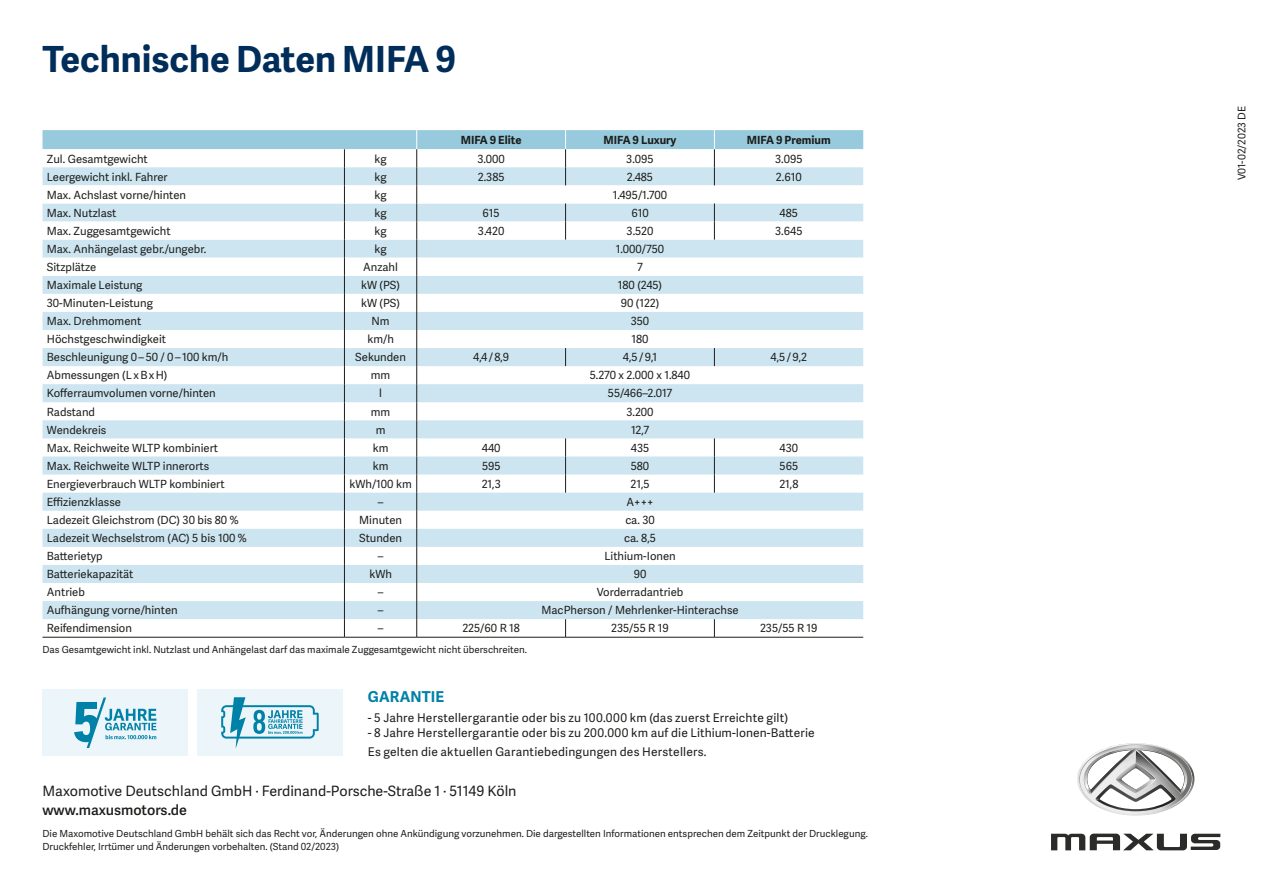
<style>
.page{position:relative;width:1263px;height:893px;background:#fff}
.page>*{position:absolute;margin:0;border:0;box-sizing:border-box;transform-origin:0 0}
.t1{font:700 36px "Adelle Sans";color:#002d59}
.t2{font:700 15px "Adelle Sans";letter-spacing:.005em;color:#0081a7}
.t3{font:14.25px "Adelle Sans";color:#1d1d1b}
.t4{font:600 14.25px "Adelle Sans";color:#1d1d1b}
.t5{font:12px/19.2px "Adelle Sans";letter-spacing:.015em;color:#1d1d1b}
.t6{font:11.25px "Adelle Sans";color:#1d1d1b}
.t7{font:700 11.25px "Adelle Sans";color:#1d1d1b}
.t8{font:10.5px "Adelle Sans";color:#1d1d1b}
.t9{font:9.75px/13.5px "Adelle Sans";color:#1d1d1b}
</style>
<div class="page">
<svg style="left:43px;top:130px;width:820px;height:507px"></svg>
<hr style="left:43px;top:637px;width:301px;height:1px;background:#1d1d1b">
<hr style="left:344px;top:637px;width:73px;height:1px;background:#1d1d1b">
<hr style="left:417px;top:637px;width:149px;height:1px;background:#1d1d1b">
<hr style="left:566px;top:637px;width:148px;height:1px;background:#1d1d1b">
<hr style="left:714px;top:637px;width:149px;height:1px;background:#1d1d1b">
<img style="left:1051px;top:775px;width:170px;height:68px">
<svg style="left:1077px;top:743px;width:117px;height:73px"></svg>
<svg style="left:1051px;top:834px;width:169px;height:16px"></svg>
<div style="left:43px;top:689px;width:145px;height:67px;background:#ecf5f9"></div>
<svg style="left:74px;top:697px;width:82px;height:51px"></svg>
<div style="left:197px;top:689px;width:146px;height:67px;background:#ecf5f9"></div>
<svg style="left:221px;top:697px;width:98px;height:51px"></svg>
<h1 class="t1" style="left:43px;top:33px;width:415px">Technische Daten MIFA 9</h1>
<p class="t7" style="left:461px;top:132px;width:62px">MIFA 9 Elite</p>
<p class="t7" style="left:603px;top:132px;width:75px">MIFA 9 Luxury</p>
<p class="t7" style="left:747px;top:132px;width:85px">MIFA 9 Premium</p>
<p class="t6" style="left:47px;top:152px;width:103px">Zul. Gesamtgewicht</p>
<p class="t6" style="left:374px;top:152px;width:14px">kg</p>
<p class="t6" style="left:477px;top:152px;width:29px">3.000</p>
<p class="t6" style="left:626px;top:152px;width:29px">3.095</p>
<p class="t6" style="left:775px;top:152px;width:29px">3.095</p>
<p class="t6" style="left:47px;top:170px;width:122px">Leergewicht inkl. Fahrer</p>
<p class="t6" style="left:374px;top:170px;width:14px">kg</p>
<p class="t6" style="left:478px;top:170px;width:28px">2.385</p>
<p class="t6" style="left:627px;top:170px;width:28px">2.485</p>
<p class="t6" style="left:776px;top:170px;width:27px">2.610</p>
<p class="t6" style="left:47px;top:188px;width:141px">Max. Achslast vorne/hinten</p>
<p class="t6" style="left:374px;top:188px;width:14px">kg</p>
<p class="t6" style="left:613px;top:188px;width:56px">1.495/1.700</p>
<p class="t6" style="left:47px;top:206px;width:71px">Max. Nutzlast</p>
<p class="t6" style="left:374px;top:206px;width:14px">kg</p>
<p class="t6" style="left:483px;top:206px;width:19px">615</p>
<p class="t6" style="left:631px;top:206px;width:19px">610</p>
<p class="t6" style="left:780px;top:206px;width:20px">485</p>
<p class="t6" style="left:47px;top:224px;width:125px">Max. Zuggesamtgewicht</p>
<p class="t6" style="left:374px;top:224px;width:14px">kg</p>
<p class="t6" style="left:478px;top:224px;width:28px">3.420</p>
<p class="t6" style="left:627px;top:224px;width:28px">3.520</p>
<p class="t6" style="left:775px;top:224px;width:29px">3.645</p>
<p class="t6" style="left:47px;top:242px;width:161px">Max. Anhängelast gebr./ungebr.</p>
<p class="t6" style="left:374px;top:242px;width:14px">kg</p>
<p class="t6" style="left:616px;top:242px;width:50px">1.000/750</p>
<p class="t6" style="left:47px;top:260px;width:51px">Sitzplätze</p>
<p class="t6" style="left:363px;top:260px;width:36px">Anzahl</p>
<p class="t6" style="left:637px;top:260px;width:7px">7</p>
<p class="t6" style="left:47px;top:278px;width:97px">Maximale Leistung</p>
<p class="t6" style="left:361px;top:278px;width:40px">kW (PS)</p>
<p class="t6" style="left:618px;top:278px;width:46px">180 (245)</p>
<p class="t6" style="left:47px;top:297px;width:108px">30-Minuten-Leistung</p>
<p class="t6" style="left:361px;top:297px;width:40px">kW (PS)</p>
<p class="t6" style="left:621px;top:297px;width:40px">90 (122)</p>
<p class="t6" style="left:47px;top:315px;width:96px">Max. Drehmoment</p>
<p class="t6" style="left:372px;top:315px;width:20px">Nm</p>
<p class="t6" style="left:631px;top:315px;width:20px">350</p>
<p class="t6" style="left:47px;top:333px;width:121px">Höchstgeschwindigkeit</p>
<p class="t6" style="left:367px;top:333px;width:28px">km/h</p>
<p class="t6" style="left:631px;top:333px;width:19px">180</p>
<p class="t6" style="left:47px;top:351px;width:183px">Beschleunigung 0 – 50 / 0 – 100 km/h</p>
<p class="t6" style="left:355px;top:351px;width:52px">Sekunden</p>
<p class="t6" style="left:473px;top:351px;width:38px">4,4 / 8,9</p>
<p class="t6" style="left:623px;top:351px;width:36px">4,5 / 9,1</p>
<p class="t6" style="left:771px;top:351px;width:38px">4,5 / 9,2</p>
<p class="t6" style="left:47px;top:369px;width:122px">Abmessungen (L x B x H)</p>
<p class="t6" style="left:371px;top:369px;width:21px">mm</p>
<p class="t6" style="left:590px;top:369px;width:102px">5.270 x 2.000 x 1.840</p>
<p class="t6" style="left:47px;top:387px;width:170px">Kofferraumvolumen vorne/hinten</p>
<p class="t6" style="left:379px;top:387px;width:4px">l</p>
<p class="t6" style="left:608px;top:387px;width:66px">55/466–2.017</p>
<p class="t6" style="left:47px;top:405px;width:50px">Radstand</p>
<p class="t6" style="left:371px;top:405px;width:21px">mm</p>
<p class="t6" style="left:626px;top:405px;width:29px">3.200</p>
<p class="t6" style="left:47px;top:423px;width:61px">Wendekreis</p>
<p class="t6" style="left:376px;top:423px;width:11px">m</p>
<p class="t6" style="left:631px;top:423px;width:20px">12,7</p>
<p class="t6" style="left:47px;top:441px;width:173px">Max. Reichweite WLTP kombiniert</p>
<p class="t6" style="left:373px;top:441px;width:17px">km</p>
<p class="t6" style="left:482px;top:441px;width:20px">440</p>
<p class="t6" style="left:631px;top:441px;width:20px">435</p>
<p class="t6" style="left:779px;top:441px;width:20px">430</p>
<p class="t6" style="left:47px;top:459px;width:164px">Max. Reichweite WLTP innerorts</p>
<p class="t6" style="left:373px;top:459px;width:17px">km</p>
<p class="t6" style="left:482px;top:459px;width:20px">595</p>
<p class="t6" style="left:631px;top:459px;width:20px">580</p>
<p class="t6" style="left:780px;top:459px;width:20px">565</p>
<p class="t6" style="left:47px;top:477px;width:179px">Energieverbrauch WLTP kombiniert</p>
<p class="t6" style="left:349px;top:477px;width:64px">kWh/100 km</p>
<p class="t6" style="left:482px;top:477px;width:21px">21,3</p>
<p class="t6" style="left:630px;top:477px;width:21px">21,5</p>
<p class="t6" style="left:779px;top:477px;width:21px">21,8</p>
<p class="t6" style="left:47px;top:495px;width:76px">Effizienzklasse</p>
<p class="t6" style="left:378px;top:495px;width:7px">–</p>
<p class="t6" style="left:626px;top:495px;width:28px">A+++</p>
<p class="t6" style="left:47px;top:513px;width:193px">Ladezeit Gleichstrom (DC) 30 bis 80 %</p>
<p class="t6" style="left:359px;top:513px;width:44px">Minuten</p>
<p class="t6" style="left:625px;top:513px;width:31px">ca. 30</p>
<p class="t6" style="left:47px;top:531px;width:202px">Ladezeit Wechselstrom (AC) 5 bis 100 %</p>
<p class="t6" style="left:359px;top:531px;width:44px">Stunden</p>
<p class="t6" style="left:624px;top:531px;width:33px">ca. 8,5</p>
<p class="t6" style="left:47px;top:550px;width:58px">Batterietyp</p>
<p class="t6" style="left:378px;top:550px;width:7px">–</p>
<p class="t6" style="left:604px;top:550px;width:73px">Lithium-Ionen</p>
<p class="t6" style="left:47px;top:568px;width:88px">Batteriekapazität</p>
<p class="t6" style="left:369px;top:568px;width:24px">kWh</p>
<p class="t6" style="left:634px;top:568px;width:14px">90</p>
<p class="t6" style="left:47px;top:586px;width:40px">Antrieb</p>
<p class="t6" style="left:378px;top:586px;width:7px">–</p>
<p class="t6" style="left:597px;top:586px;width:88px">Vorderradantrieb</p>
<p class="t6" style="left:47px;top:604px;width:132px">Aufhängung vorne/hinten</p>
<p class="t6" style="left:378px;top:604px;width:7px">–</p>
<p class="t6" style="left:541px;top:604px;width:199px">MacPherson / Mehrlenker-Hinterachse</p>
<p class="t6" style="left:47px;top:622px;width:87px">Reifendimension</p>
<p class="t6" style="left:378px;top:622px;width:7px">–</p>
<p class="t6" style="left:462px;top:622px;width:59px">225/60 R 18</p>
<p class="t6" style="left:611px;top:622px;width:59px">235/55 R 19</p>
<p class="t6" style="left:760px;top:622px;width:59px">235/55 R 19</p>
<p class="t9" style="left:43px;top:643px;width:486px">Das Gesamtgewicht inkl. Nutzlast und Anhängelast darf das maximale Zuggesamtgewicht nicht überschreiten.</p>
<h2 class="t2" style="left:368px;top:686px;width:78px">GARANTIE</h2>
<p class="t5" style="left:368px;top:708px;width:422px">- 5 Jahre Herstellergarantie oder bis zu 100.000 km (das zuerst Erreichte gilt)</p>
<p class="t5" style="left:368px;top:723px;width:448px">- 8 Jahre Herstellergarantie oder bis zu 200.000 km auf die Lithium-Ionen-Batterie<br>Es gelten die aktuellen Garantiebedingungen des Herstellers.</p>
<p class="t3" style="left:43px;top:783px;width:476px">Maxomotive Deutschland GmbH · Ferdinand-Porsche-Straße 1 · 51149 Köln</p>
<p class="t4" style="left:43px;top:800px;width:146px">www.maxusmotors.de</p>
<p class="t9" style="left:43px;top:827px;width:827px">Die Maxomotive Deutschland GmbH behält sich das Recht vor, Änderungen ohne Ankündigung vorzunehmen. Die dargestellten Informationen entsprechen dem Zeitpunkt der Drucklegung.<br>Druckfehler, Irrtümer und Änderungen vorbehalten. (Stand 02/2023)</p>
<p class="t8" style="left:1235px;top:180px;width:76px;rotate:-90deg">V01-02/2023 DE</p>
</div>
